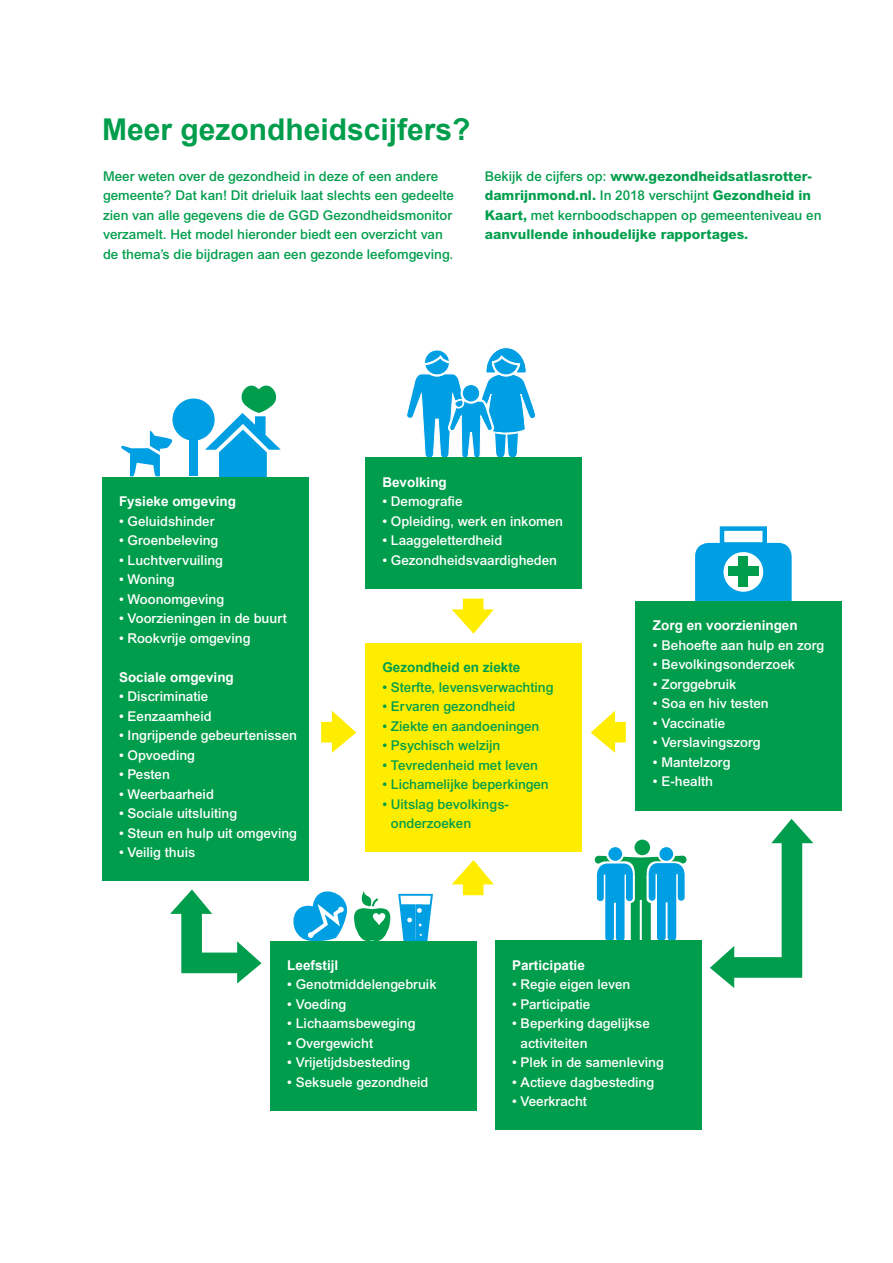
<style>
.page{position:relative;width:893px;height:1263px;background:#fff}
.page>*{position:absolute;margin:0;border:0;box-sizing:border-box;transform-origin:0 0}
.t1{font:700 30px "Arial";color:#009e4c}
.t2{font:500 13.5px/19.5px "Arial";color:#fff}
.t3{font:500 13.5px/19.5px "Arial";color:#009e4c}
.t4{font:800 13.5px/19.5px "Arial";color:#009e4c}
.t5{font:700 13.5px "Arial";color:#fff}
.t6{font:700 13.5px "Arial";color:#009e4c}
.s1{font-weight:500}
</style>
<div class="page">
<div style="left:634px;top:840px;width:16px;height:15px;background:#009e4c;border-radius:50%"></div>
<div style="left:608px;top:847px;width:14px;height:14px;background:#009ee3;border-radius:50%"></div>
<div style="left:659px;top:847px;width:14px;height:14px;background:#009ee3;border-radius:50%"></div>
<svg style="left:595px;top:855px;width:92px;height:85px"></svg>
<svg style="left:405px;top:347px;width:132px;height:111px"></svg>
<svg style="left:695px;top:543px;width:97px;height:58px;background:#06a0e3"></svg>
<div style="left:723px;top:552px;width:40px;height:40px;background:#fff;border-radius:50%"></div>
<div style="left:739px;top:557px;width:9px;height:30px;background:#009e4c"></div>
<div style="left:728px;top:566px;width:30px;height:10px;background:#009e4c"></div>
<div style="left:720px;top:526px;width:47px;height:21px;border:4px solid #009ee3"></div>
<div style="left:365px;top:458px;width:217px;height:131px;background:#009e4c"></div>
<div style="left:636px;top:601px;width:206px;height:209px;background:#009e4c"></div>
<div style="left:495px;top:940px;width:206px;height:190px;background:#009e4c"></div>
<div style="left:270px;top:940px;width:206px;height:170px;background:#009e4c"></div>
<div style="left:102px;top:477px;width:206px;height:404px;background:#009e4c"></div>
<div style="left:365px;top:643px;width:217px;height:208px;background:#ffed00"></div>
<svg style="left:205px;top:386px;width:76px;height:91px"></svg>
<svg style="left:121px;top:431px;width:52px;height:45px"></svg>
<div style="left:172px;top:398px;width:43px;height:43px;background:#009ee3;border-radius:50%"></div>
<div style="left:189px;top:435px;width:8px;height:41px;background:#009ee3"></div>
<svg style="left:591px;top:711px;width:35px;height:42px"></svg>
<svg style="left:452px;top:599px;width:42px;height:35px"></svg>
<svg style="left:452px;top:860px;width:42px;height:35px"></svg>
<svg style="left:321px;top:711px;width:35px;height:42px"></svg>
<svg style="left:710px;top:819px;width:103px;height:169px"></svg>
<svg style="left:170px;top:889px;width:92px;height:94px"></svg>
<svg style="left:293px;top:891px;width:146px;height:51px"></svg>
<h1 class="t1" style="left:102px;top:110px;width:370px">Meer gezondheidscijfers?</h1>
<p class="t3" style="left:103px;top:166px;width:352px">Meer weten over de gezondheid in deze of een andere gemeente? Dat kan! Dit drieluik laat slechts een gedeelte zien van alle gegevens die de GGD Gezondheidsmonitor verzamelt. Het model hieronder biedt een overzicht van de thema’s die bijdragen aan een gezonde leefomgeving.</p>
<p class="t4" style="left:485px;top:166px;width:338px"><span class="s1">Bekijk de cijfers op:</span> www.gezondheidsatlasrotter&shy;damrijnmond.nl. <span class="s1">In 2018 verschijnt</span> Gezondheid in Kaart, <span class="s1">met kernboodschappen op gemeenteniveau en </span>aanvullende inhoudelijke rapportages.</p>
<p class="t5" style="left:119px;top:493px;width:119px">Fysieke omgeving</p>
<p class="t2" style="left:119px;top:511px;width:97px">• Geluidshinder</p>
<p class="t2" style="left:119px;top:531px;width:101px">• Groenbeleving</p>
<p class="t2" style="left:119px;top:550px;width:106px">• Luchtvervuiling</p>
<p class="t2" style="left:119px;top:570px;width:57px">• Woning</p>
<p class="t2" style="left:119px;top:589px;width:107px">• Woonomgeving</p>
<p class="t2" style="left:119px;top:609px;width:169px">• Voorzieningen in de buurt</p>
<p class="t2" style="left:119px;top:628px;width:133px">• Rookvrije omgeving</p>
<p class="t5" style="left:119px;top:668px;width:116px">Sociale omgeving</p>
<p class="t2" style="left:119px;top:687px;width:91px">• Discriminatie</p>
<p class="t2" style="left:119px;top:706px;width:94px">• Eenzaamheid</p>
<p class="t2" style="left:119px;top:726px;width:180px">• Ingrijpende gebeurtenissen</p>
<p class="t2" style="left:119px;top:745px;width:78px">• Opvoeding</p>
<p class="t2" style="left:119px;top:765px;width:52px">• Pesten</p>
<p class="t2" style="left:119px;top:784px;width:96px">• Weerbaarheid</p>
<p class="t2" style="left:119px;top:804px;width:120px">• Sociale uitsluiting</p>
<p class="t2" style="left:119px;top:823px;width:180px">• Steun en hulp uit omgeving</p>
<p class="t2" style="left:119px;top:843px;width:78px">• Veilig thuis</p>
<p class="t5" style="left:382px;top:473px;width:66px">Bevolking</p>
<p class="t2" style="left:382px;top:492px;width:82px">• Demografie</p>
<p class="t2" style="left:382px;top:511px;width:182px">• Opleiding, werk en inkomen</p>
<p class="t2" style="left:382px;top:531px;width:121px">• Laaggeletterdheid</p>
<p class="t2" style="left:382px;top:550px;width:176px">• Gezondheidsvaardigheden</p>
<p class="t6" style="left:382px;top:658px;width:140px">Gezondheid en ziekte</p>
<p class="t3" style="left:382px;top:677px;width:173px">• Sterfte, levensverwachting</p>
<p class="t3" style="left:382px;top:696px;width:135px">• Ervaren gezondheid</p>
<p class="t3" style="left:382px;top:716px;width:159px">• Ziekte en aandoeningen</p>
<p class="t3" style="left:382px;top:735px;width:120px">• Psychisch welzijn</p>
<p class="t3" style="left:382px;top:755px;width:157px">• Tevredenheid met leven</p>
<p class="t3" style="left:382px;top:774px;width:168px">• Lichamelijke beperkingen</p>
<p class="t3" style="left:391px;top:794px;width:120px;text-indent:-9px">• Uitslag bevolkings&shy;onderzoeken</p>
<p class="t5" style="left:653px;top:617px;width:146px">Zorg en voorzieningen</p>
<p class="t2" style="left:653px;top:635px;width:173px">• Behoefte aan hulp en zorg</p>
<p class="t2" style="left:653px;top:655px;width:144px">• Bevolkingsonderzoek</p>
<p class="t2" style="left:653px;top:674px;width:85px">• Zorggebruik</p>
<p class="t2" style="left:653px;top:694px;width:117px">• Soa en hiv testen</p>
<p class="t2" style="left:653px;top:713px;width:74px">• Vaccinatie</p>
<p class="t2" style="left:653px;top:733px;width:109px">• Verslavingszorg</p>
<p class="t2" style="left:653px;top:752px;width:79px">• Mantelzorg</p>
<p class="t2" style="left:653px;top:772px;width:62px">• E-health</p>
<p class="t5" style="left:287px;top:956px;width:53px">Leefstijl</p>
<p class="t2" style="left:287px;top:975px;width:151px">• Genotmiddelengebruik</p>
<p class="t2" style="left:287px;top:994px;width:61px">• Voeding</p>
<p class="t2" style="left:287px;top:1014px;width:130px">• Lichaamsbeweging</p>
<p class="t2" style="left:287px;top:1033px;width:87px">• Overgewicht</p>
<p class="t2" style="left:287px;top:1053px;width:124px">• Vrijetijdsbesteding</p>
<p class="t2" style="left:287px;top:1072px;width:143px">• Seksuele gezondheid</p>
<p class="t5" style="left:512px;top:956px;width:74px">Participatie</p>
<p class="t2" style="left:512px;top:975px;width:120px">• Regie eigen leven</p>
<p class="t2" style="left:512px;top:994px;width:80px">• Participatie</p>
<p class="t2" style="left:521px;top:1014px;width:131px;text-indent:-9px">• Beperking dagelijkse activiteiten</p>
<p class="t2" style="left:512px;top:1053px;width:153px">• Plek in de samenleving</p>
<p class="t2" style="left:512px;top:1072px;width:144px">• Actieve dagbesteding</p>
<p class="t2" style="left:512px;top:1092px;width:76px">• Veerkracht</p>
</div>
